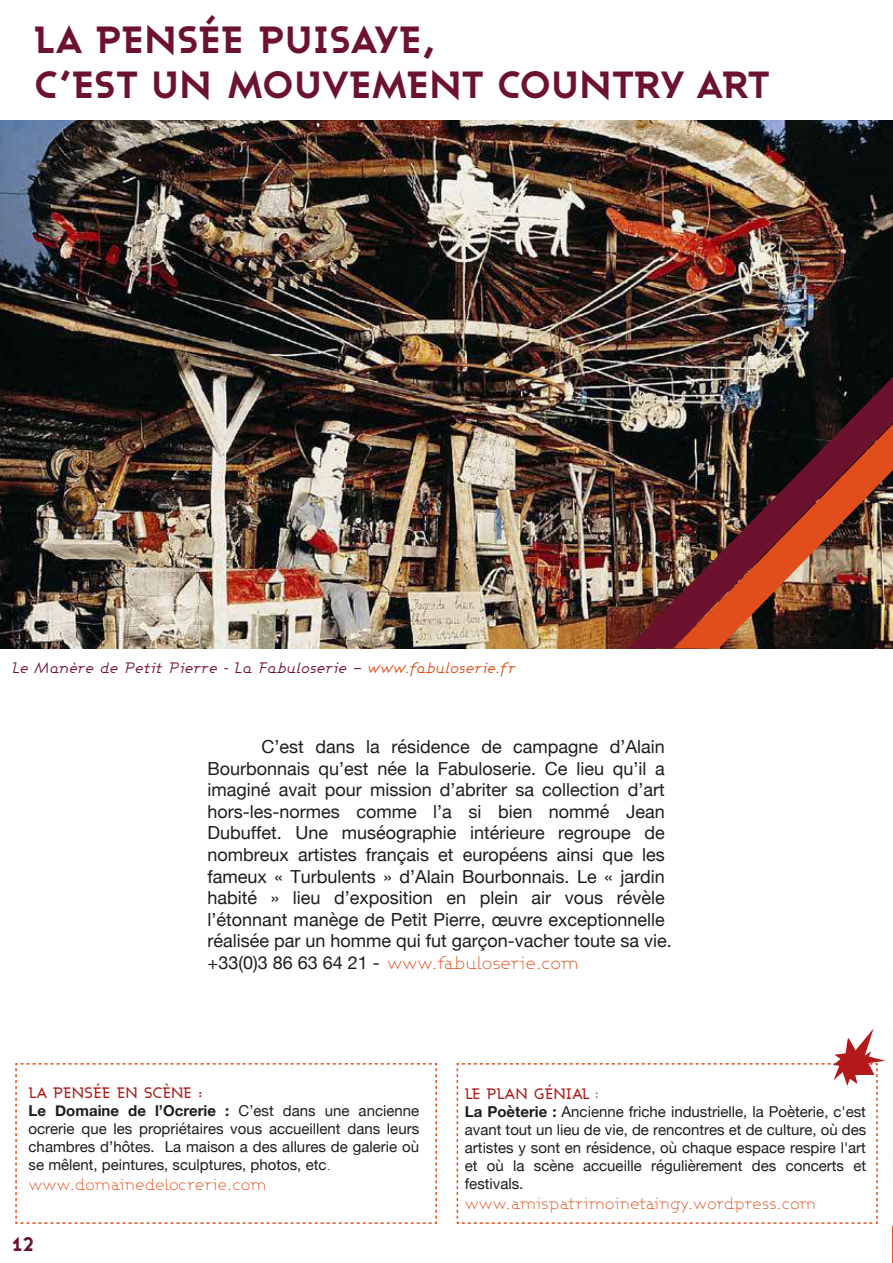
<style>
.page{position:relative;width:893px;height:1263px;background:#fff}
.page>*{position:absolute;margin:0;border:0;box-sizing:border-box;transform-origin:0 0}
.t1{font:800 37.5px/45px "Ashby";color:#6c122e}
.t2{font:800 19.5px "Ashby";color:#6c122e}
.t3{font:18px/21.6px "Helvetica Neue";color:#1d1d1b}
.t4{font:300 18px "Ashby";color:#e14e1b}
.t5{font:300 16.5px "Ashby";color:#e14e1b}
.t6{font:15px/18px "Helvetica Neue";color:#1d1d1b;text-align:justify}
.t7{font:italic 15px "Ashby";color:#711131}
.t8{font:500 15px "Ashby";color:#af1918}
.s1{color:#e14e1b}
.s2{font-family:"Helvetica Neue";font-weight:400;color:#1d1d1b}
.s3{font-weight:700}
.s4{font-family:"Ashby";font-weight:300}
.s5{font-weight:300;font-size:16.5px;color:#1d1d1b}
</style>
<div class="page">
<svg style="left:15px;top:1063px;width:422px;height:161px"></svg>
<svg style="left:456px;top:1028px;width:424px;height:196px"></svg>
<img style="left:0;top:121px;width:893px;height:528px">
<img style="left:880px;top:1059px;width:13px;height:204px">
<img style="left:627px;top:377px;width:266px;height:271px">
<img style="left:674px;top:424px;width:219px;height:224px">
<h1 class="t1" style="left:34px;top:16px;width:737px">LA PENSÉE PUISAYE,<br>C’EST UN MOUVEMENT COUNTRY ART</h1>
<p class="t7" style="left:12px;top:658px;width:505px">Le Manère de Petit Pierre - La Fabuloserie – <span class="s1">www.fabuloserie.fr</span></p>
<p class="t3" style="left:208px;top:737px;width:466px;text-indent:54px">C’est dans la résidence de campagne d’Alain Bourbonnais qu’est née la Fabuloserie. Ce lieu qu’il a imaginé avait pour mission d’abriter sa collection d’art hors-les-normes comme l’a si bien nommé Jean Dubuffet. Une muséographie intérieure regroupe de nombreux artistes français et européens ainsi que les fameux « Turbulents » d’Alain Bourbonnais. Le « jardin habité » lieu d’exposition en plein air vous révèle l’étonnant manège de Petit Pierre, œuvre exceptionnelle réalisée par un homme qui fut garçon-vacher toute sa vie.</p>
<p class="t4" style="left:208px;top:951px;width:373px"><span class="s2">+33(0)3 86 63 64 21 -</span> www.fabuloserie.com</p>
<p class="t8" style="left:29px;top:1083px;width:175px">LA PENSÉE EN SCÈNE :</p>
<p class="t6" style="left:29px;top:1103px;width:392px"><span class="s3">Le Domaine de l’Ocrerie :</span> C’est dans une ancienne ocrerie que les propriétaires vous accueillent dans leurs chambres d’hôtes. La maison a des allures de galerie où se mêlent, peintures, sculptures, photos, etc<span class="s4">.</span></p>
<p class="t5" style="left:29px;top:1174px;width:239px">www.domainedelocrerie.com</p>
<p class="t2" style="left:12px;top:1231px;width:24px">12</p>
<p class="t8" style="left:465px;top:1084px;width:136px">LE PLAN GÉNIAL <span class="s5">:</span></p>
<p class="t6" style="left:465px;top:1104px;width:403px"><span class="s3">La Poèterie :</span> Ancienne friche industrielle, la Poèterie, c'est avant tout un lieu de vie, de rencontres et de culture, où des artistes y sont en résidence, où chaque espace respire l'art et où la scène accueille régulièrement des concerts et festivals.</p>
<p class="t5" style="left:465px;top:1193px;width:352px">www.amispatrimoinetaingy.wordpress.com</p>
</div>
